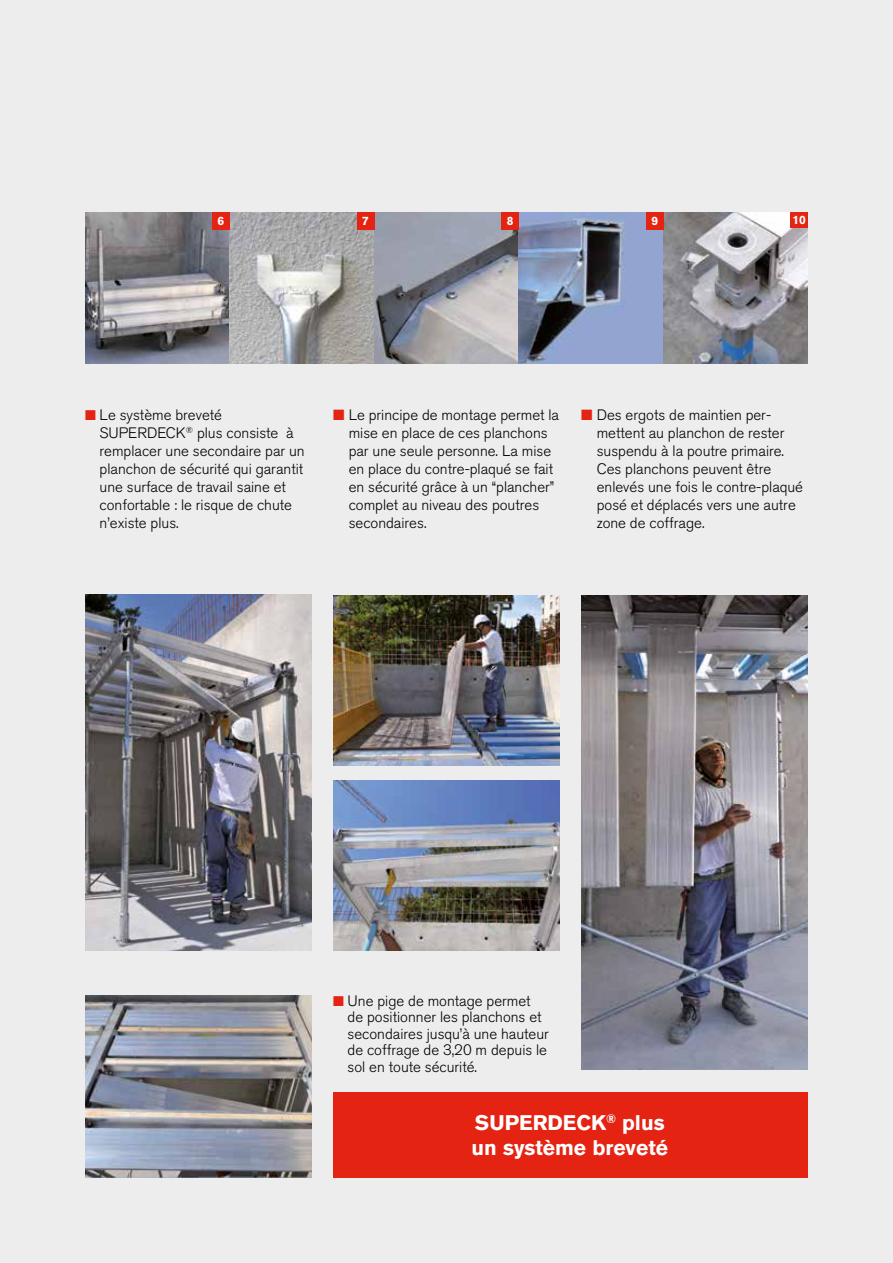
<style>
.page{position:relative;width:893px;height:1263px;background:#ededed}
.page>*{position:absolute;margin:0;border:0;box-sizing:border-box;transform-origin:0 0}
.t1{font:700 21px/25px "Akzidenz Grotesk BQ";color:#fff}
.t2{font:300 15px/18px "Akzidenz Grotesk BQ";color:#000}
.t3{font:700 12px "Akzidenz Grotesk BQ";color:#fff}
.s1{color:#e42313}
</style>
<div class="page">
<img style="left:85px;top:213px;width:723px;height:150px">
<div style="left:213px;top:213px;width:17px;height:17px;background:#e42313"></div>
<div style="left:357px;top:213px;width:17px;height:17px;background:#e42313"></div>
<div style="left:502px;top:213px;width:17px;height:17px;background:#e42313"></div>
<div style="left:646px;top:213px;width:17px;height:17px;background:#e42313"></div>
<div style="left:791px;top:212px;width:17px;height:16px;background:#e42313"></div>
<img style="left:85px;top:594px;width:227px;height:356px">
<img style="left:333px;top:595px;width:227px;height:170px">
<img style="left:581px;top:595px;width:227px;height:474px">
<img style="left:333px;top:780px;width:227px;height:170px">
<img style="left:85px;top:995px;width:227px;height:183px">
<div style="left:333px;top:1093px;width:475px;height:85px;background:#e42313"></div>
<p class="t3" style="left:218px;top:214px;width:8px">6</p>
<p class="t3" style="left:362px;top:214px;width:8px">7</p>
<p class="t3" style="left:507px;top:214px;width:8px">8</p>
<p class="t3" style="left:651px;top:214px;width:8px">9</p>
<p class="t3" style="left:792px;top:213px;width:15px">10</p>
<p class="t2" style="left:100px;top:406px;width:207px;text-indent:-15px"><span class="s1">■</span> Le système breveté<br>SUPERDECK<sup>®</sup> plus consiste à remplacer une secondaire par un planchon de sécurité qui garantit une surface de travail saine et confortable : le risque de chute n’existe plus.</p>
<p class="t2" style="left:349px;top:406px;width:212px;text-indent:-16px"><span class="s1">■</span> Le principe de montage permet la mise en place de ces planchons par une seule personne. La mise en place du contre-plaqué se fait en sécurité grâce à un “plancher” complet au niveau des poutres secondaires.</p>
<p class="t2" style="left:597px;top:406px;width:208px;text-indent:-16px"><span class="s1">■</span> Des ergots de maintien per&shy;mettent au planchon de rester suspendu à la poutre primaire.<br>Ces planchons peuvent être enlevés une fois le contre-plaqué posé et déplacés vers une autre zone de coffrage.</p>
<p class="t2" style="left:348px;top:993px;width:203px;line-height:16.5px;text-indent:-15px"><span class="s1">■</span> Une pige de montage permet de positionner les planchons et secondaires jusqu’à une hauteur de coffrage de 3,20 m depuis le sol en toute sécurité.</p>
<h1 class="t1" style="left:472px;top:1110px;width:198px">SUPERDECK<sup>®</sup> plus un système breveté</h1>
</div>
